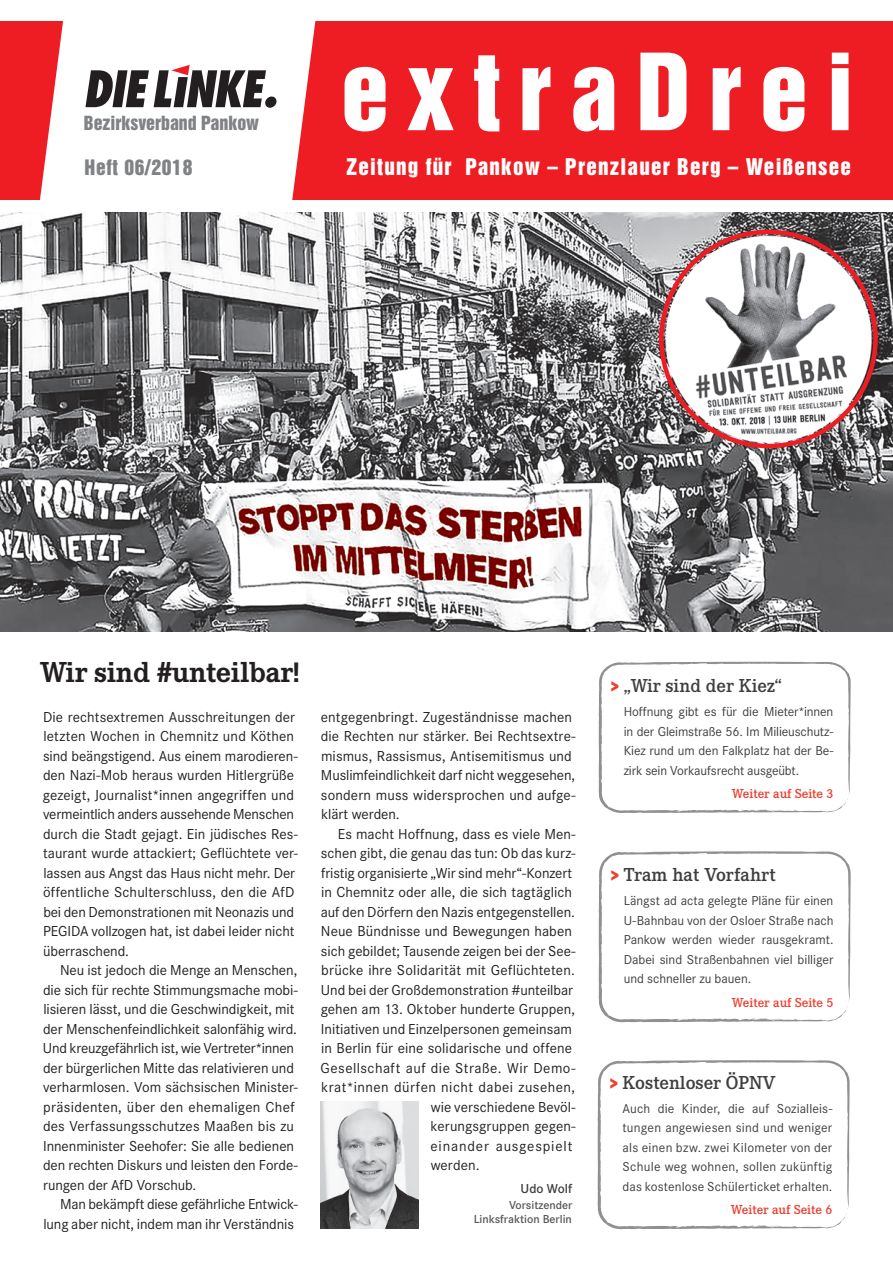
<style>
.page{position:relative;width:893px;height:1263px;background:#fff}
.page>*{position:absolute;margin:0;border:0;box-sizing:border-box;transform-origin:0 0}
.t1{font:97.05px "Helvetica Inserat LT Std";letter-spacing:.19em;color:#fff}
.t2{font:700 30px "Corporate E";letter-spacing:-.01em;color:#231f20}
.t3{font:21px "Helvetica Inserat LT Std";letter-spacing:.06em;color:#fff}
.t4{font:600 19.5px "Corporate E";color:#3e3e3f}
.t5{font:19.5px "Helvetica Inserat LT Std";letter-spacing:.035em;color:#808285}
.t6{font:17.85px "Helvetica Inserat LT Std";color:#808285}
.t7{font:15px/19.5px "Corporate S";color:#231f20}
.t8{font:15px "Corporate S";letter-spacing:.03em;color:#231f20}
.t9{font:15px "Corporate S";letter-spacing:.055em;color:#231f20}
.t10{font:13.5px/19.5px "Corporate S";color:#3e3e3f;text-align:justify}
.t11{font:600 13.5px "Corporate E";color:#ef3e2e}
.t12{font:600 13.5px "Corporate S";color:#3e3e3f}
.t13{font:600 12px/14.4px "Corporate S";color:#57585a;text-align:right}
.s1{font-family:"Corporate S";font-weight:800;font-size:16.5px;color:#ef3e2e}
</style>
<div class="page">
<div style="left:0;top:21px;width:893px;height:179px;background:#ee1d23"></div>
<svg style="left:40px;top:21px;width:276px;height:179px;background:#fce3e4"></svg>
<img style="left:0;top:213px;width:893px;height:418px">
<svg style="left:598px;top:662px;width:253px;height:151px"></svg>
<svg style="left:598px;top:851px;width:253px;height:171px"></svg>
<svg style="left:597px;top:1060px;width:252px;height:169px"></svg>
<img style="left:659px;top:230px;width:219px;height:218px;border-radius:109px">
<img style="left:320px;top:1101px;width:98px;height:128px">
<div style="left:72px;top:55px;width:213px;height:67px;background:#fff"></div>
<svg style="left:85px;top:64px;width:192px;height:44px"></svg>
<p class="t6" style="left:84px;top:112px;width:177px">Bezirksverband Pankow</p>
<h1 class="t1" style="left:341px;top:34px;width:514px">extraDrei</h1>
<h3 class="t5" style="left:85px;top:156px;width:109px">Heft 06/2018</h3>
<h3 class="t3" style="left:347px;top:154px;width:506px">Zeitung für Pankow – Prenzlauer Berg – Weißensee</h3>
<h2 class="t2" style="left:40px;top:655px;width:261px">Wir sind #unteilbar!</h2>
<p class="t7" style="left:43px;top:707px;width:257px">Die rechtsextremen Ausschreitungen der letzten Wochen in Chemnitz und Köthen sind beängstigend. Aus einem marodieren&shy;den Nazi-Mob heraus wurden Hitlergrüße gezeigt, Journalist*innen angegriffen und vermeintlich anders aussehende Menschen durch die Stadt gejagt. Ein jüdisches Res&shy;taurant wurde attackiert; Geflüchtete ver&shy;lassen aus Angst das Haus nicht mehr. Der öffentliche Schulterschluss, den die AfD bei den Demonstrationen mit Neonazis und PEGIDA vollzogen hat, ist dabei leider nicht überraschend.</p>
<p class="t7" style="left:43px;top:961px;width:256px;text-indent:17px">Neu ist jedoch die Menge an Menschen, die sich für rechte Stimmungsmache mobi&shy;lisieren lässt, und die Geschwindigkeit, mit der Menschenfeindlichkeit salonfähig wird.<br>Und kreuzgefährlich ist, wie Vertreter*innen der bürgerlichen Mitte das relativieren und verharmlosen. Vom sächsischen Minister&shy;präsidenten, über den ehemaligen Chef des Verfassungsschutzes Maaßen bis zu Innenminister Seehofer: Sie alle bedienen den rechten Diskurs und leisten den Forde&shy;rungen der AfD Vorschub.</p>
<p class="t7" style="left:43px;top:1195px;width:256px;text-align:right">Man bekämpft diese gefährliche Entwick&shy;lung aber nicht, indem man ihr Verständnis</p>
<p class="t7" style="left:321px;top:707px;width:256px">entgegenbringt. Zugeständnisse machen die Rechten nur stärker. Bei Rechtsextre&shy;mismus, Rassismus, Antisemitismus und Muslimfeindlichkeit darf nicht weggesehen, sondern muss widersprochen und aufge&shy;klärt werden.</p>
<p class="t7" style="left:338px;top:824px;width:239px">Es macht Hoffnung, dass es viele Men-</p>
<p class="t7" style="left:321px;top:844px;width:256px">schen gibt, die genau das tun: Ob das kurz-</p>
<p class="t7" style="left:321px;top:863px;width:253px">fristig organisierte „Wir sind mehr“-Konzert</p>
<p class="t7" style="left:321px;top:883px;width:252px">in Chemnitz oder alle, die sich tagtäglich</p>
<p class="t7" style="left:321px;top:902px;width:256px">auf den Dörfern den Nazis entgegenstellen.</p>
<p class="t7" style="left:321px;top:922px;width:253px">Neue Bündnisse und Bewegungen haben</p>
<p class="t7" style="left:321px;top:941px;width:256px">sich gebildet; Tausende zeigen bei der See-</p>
<p class="t7" style="left:321px;top:961px;width:255px">brücke ihre Solidarität mit Geflüchteten.</p>
<p class="t7" style="left:321px;top:980px;width:254px">Und bei der Großdemonstration #unteilbar</p>
<p class="t7" style="left:321px;top:1000px;width:256px">gehen am 13. Oktober hunderte Gruppen,</p>
<p class="t7" style="left:321px;top:1019px;width:253px">Initiativen und Einzelpersonen gemeinsam</p>
<p class="t7" style="left:321px;top:1039px;width:252px">in Berlin für eine solidarische und offene</p>
<p class="t8" style="left:321px;top:1059px;width:257px">Gesellschaft auf die Straße. Wir Demo-</p>
<p class="t8" style="left:321px;top:1079px;width:256px">krat*innen dürfen nicht dabei zusehen,</p>
<p class="t7" style="left:431px;top:1097px;width:147px">wie verschiedene Bevöl-</p>
<p class="t7" style="left:431px;top:1117px;width:147px">kerungsgruppen gegen-</p>
<p class="t9" style="left:430px;top:1137px;width:143px">einander ausgespielt</p>
<p class="t7" style="left:431px;top:1156px;width:50px">werden.</p>
<p class="t12" style="left:521px;top:1180px;width:53px">Udo Wolf</p>
<p class="t13" style="left:474px;top:1197px;width:100px">Vorsitzender<br>Linksfraktion Berlin</p>
<h3 class="t4" style="left:611px;top:675px;width:173px"><span class="s1">&gt;</span> „Wir sind der Kiez“</h3>
<p class="t10" style="left:624px;top:702px;width:211px">Hoffnung gibt es für die Mieter*innen in der Gleimstraße 56. Im Milieuschutz-Kiez rund um den Falkplatz hat der Be&shy;zirk sein Vorkaufsrecht ausgeübt.</p>
<p class="t11" style="left:732px;top:786px;width:103px">Weiter auf Seite 3</p>
<h3 class="t4" style="left:611px;top:864px;width:166px"><span class="s1">&gt;</span> Tram hat Vorfahrt</h3>
<p class="t10" style="left:624px;top:891px;width:211px">Längst ad acta gelegte Pläne für einen U-Bahnbau von der Osloer Straße nach Pankow werden wieder rausgekramt.<br>Dabei sind Straßenbahnen viel billiger und schneller zu bauen.</p>
<p class="t11" style="left:732px;top:995px;width:103px">Weiter auf Seite 5</p>
<h3 class="t4" style="left:610px;top:1072px;width:167px"><span class="s1">&gt;</span> Kostenloser ÖPNV</h3>
<p class="t10" style="left:623px;top:1099px;width:211px">Auch die Kinder, die auf Sozialleis&shy;tungen angewiesen sind und weniger als einen bzw. zwei Kilometer von der Schule weg wohnen, sollen zukünftig das kostenlose Schülerticket erhalten.</p>
<p class="t11" style="left:731px;top:1202px;width:103px">Weiter auf Seite 6</p>
</div>
